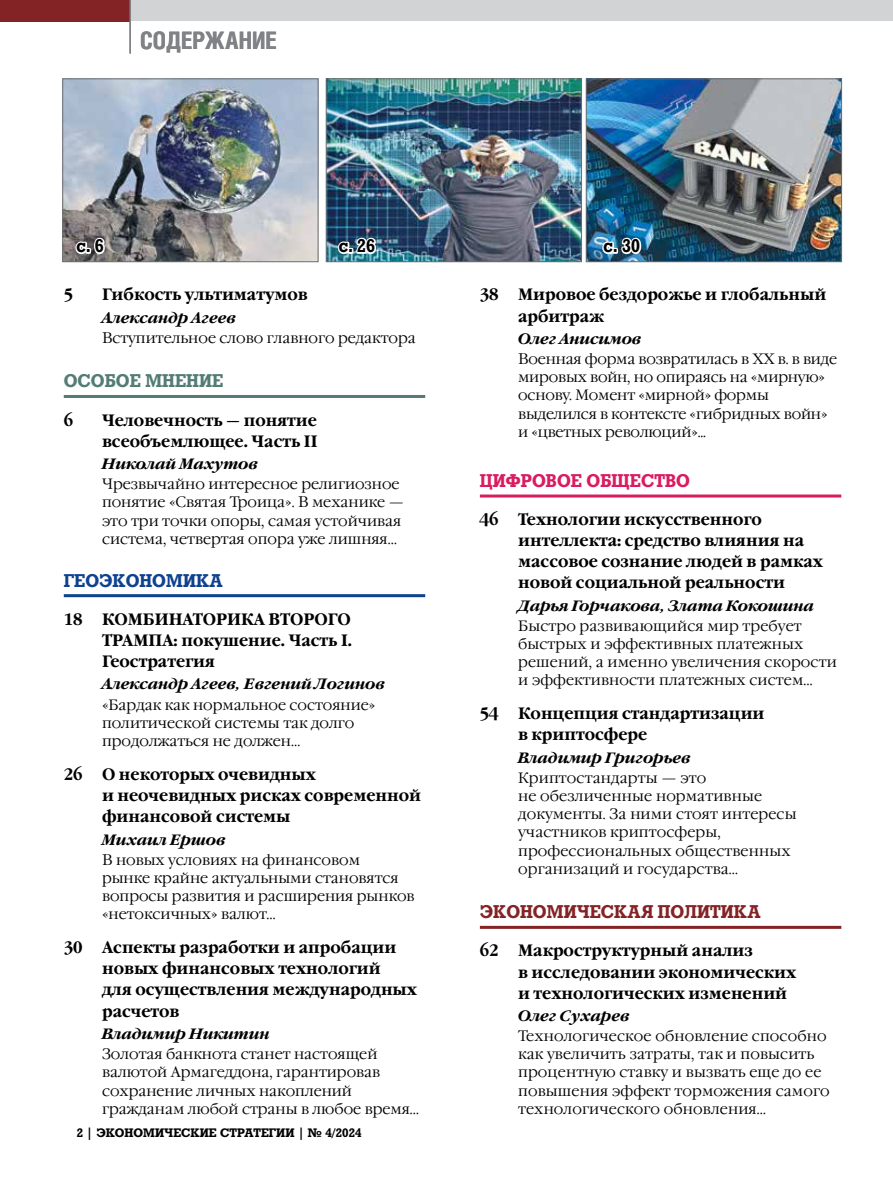
<style>
.page{position:relative;width:893px;height:1191px;background:#fff}
.page>*{position:absolute;margin:0;border:0;box-sizing:border-box;transform-origin:0 0}
.t1{font:700 24px "Helios Cond C";color:#808285}
.t2{font:700 18px "Rodeo C";color:#842326;scale:.95 1}
.t3{font:700 18px "Rodeo C";color:#da1b60;scale:.95 1}
.t4{font:700 18px "Rodeo C";color:#537c75;scale:.95 1}
.t5{font:700 18px "Rodeo C";color:#0e4190;scale:.95 1}
.t6{font:700 18px "Rodeo C";color:#000;scale:.92 1}
.t7{font:700 16.5px/21.1px "Garamond C";color:#000;scale:.92 1}
.t8{font:15px/18.1px "Garamond C";color:#000}
.t9{font:italic 700 15px "Garamond C";color:#000}
.t10{font:700 12px "Rodeo C";color:#000}
</style>
<div class="page">
<div style="left:0;top:0;width:893px;height:21px;background:#d1d3d4"></div>
<img style="left:328px;top:80px;width:252px;height:180px">
<div style="left:326px;top:78px;width:256px;height:184px;border:1px solid #6d6e71"></div>
<img style="left:588px;top:80px;width:252px;height:180px">
<div style="left:586px;top:78px;width:256px;height:184px;border:1px solid #6d6e71"></div>
<img style="left:64px;top:80px;width:252px;height:180px">
<div style="left:62px;top:78px;width:256px;height:184px;border:1px solid #6d6e71"></div>
<div style="left:0;top:0;width:130px;height:21px;background:#842326"></div>
<hr style="left:129px;top:0;width:2px;height:54px;background:#808285">
<svg style="left:601px;top:236px;width:42px;height:20px"></svg>
<svg style="left:336px;top:236px;width:42px;height:20px"></svg>
<svg style="left:74px;top:236px;width:32px;height:20px"></svg>
<hr style="left:64px;top:395px;width:361px;height:3px;background:#537c75">
<hr style="left:64px;top:594px;width:361px;height:3px;background:#0e4190">
<hr style="left:480px;top:494px;width:361px;height:3px;background:#da1b60">
<hr style="left:480px;top:926px;width:361px;height:3px;background:#842326">
<h1 class="t1" style="left:140px;top:26px;width:138px">СОДЕРЖАНИЕ</h1>
<p class="t6" style="left:77px;top:235px;width:31px">с. 6</p>
<p class="t6" style="left:339px;top:235px;width:41px">с. 26</p>
<p class="t6" style="left:603px;top:235px;width:41px">с. 30</p>
<p class="t7" style="left:64px;top:285px;width:12px">5</p>
<p class="t7" style="left:102px;top:285px;width:225px">Гибкость ультиматумов</p>
<p class="t9" style="left:102px;top:309px;width:135px">Александр Агеев</p>
<p class="t8" style="left:102px;top:329px;width:315px">Вступительное слово главного редактора</p>
<p class="t4" style="left:64px;top:370px;width:169px">ОСОБОЕ МНЕНИЕ</p>
<p class="t7" style="left:64px;top:410px;width:12px">6</p>
<p class="t7" style="left:102px;top:410px;width:236px">Человечность — понятие всеобъемлющее. Часть II</p>
<p class="t9" style="left:102px;top:455px;width:157px">Николай Махутов</p>
<p class="t8" style="left:102px;top:475px;width:303px">Чрезвычайно интересное религиозное понятие «Святая Троица». В механике — это три точки опоры, самая устойчивая система, четвертая опора уже лишняя…</p>
<p class="t5" style="left:64px;top:569px;width:169px">ГЕОЭКОНОМИКА</p>
<p class="t7" style="left:102px;top:609px;width:273px;text-align:justify;text-indent:-38px">18 КОМБИНАТОРИКА ВТОРОГО ТРАМПА: покушение. Часть I.<br>Геостратегия</p>
<p class="t9" style="left:102px;top:676px;width:284px">Александр Агеев, Евгений Логинов</p>
<p class="t8" style="left:102px;top:696px;width:275px">«Бардак как нормальное состояние» политической системы так долго продолжаться не должен…</p>
<p class="t7" style="left:102px;top:764px;width:348px;text-indent:-38px">26 О некоторых очевидных<br>и неочевидных рисках современной финансовой системы</p>
<p class="t9" style="left:102px;top:831px;width:125px">Михаил Ершов</p>
<p class="t8" style="left:102px;top:851px;width:314px">В новых условиях на финансовом<br>рынке крайне актуальными становятся вопросы развития и расширения рынков «нетоксичных» валют…</p>
<p class="t7" style="left:102px;top:937px;width:344px;text-indent:-38px">30 Аспекты разработки и апробации новых финансовых технологий<br>для осуществления международных расчетов</p>
<p class="t9" style="left:102px;top:1025px;width:169px">Владимир Никитин</p>
<p class="t8" style="left:102px;top:1045px;width:319px">Золотая банкнота станет настоящей валютой Армагеддона, гарантировав сохранение личных накоплений гражданам любой страны в любое время…</p>
<p class="t10" style="left:77px;top:1125px;width:286px">2 | ЭКОНОМИЧЕСКИЕ СТРАТЕГИИ | № 4/2024</p>
<p class="t7" style="left:518px;top:285px;width:337px;text-indent:-38px">38 Мировое бездорожье и глобальный арбитраж</p>
<p class="t9" style="left:518px;top:330px;width:125px">Олег Анисимов</p>
<p class="t8" style="left:518px;top:350px;width:321px">Военная форма возвратилась в ХХ в. в виде мировых войн, но опираясь на «мирную» основу. Момент «мирной» формы выделился в контексте «гибридных войн» и «цветных революций»...</p>
<p class="t3" style="left:480px;top:469px;width:223px">ЦИФРОВОЕ ОБЩЕСТВО</p>
<p class="t7" style="left:518px;top:509px;width:333px;text-indent:-38px">46 Технологии искусственного интеллекта: средство влияния на массовое сознание людей в рамках новой социальной реальности</p>
<p class="t9" style="left:518px;top:597px;width:297px">Дарья Горчакова, Злата Кокошина</p>
<p class="t8" style="left:518px;top:617px;width:320px">Быстро развивающийся мир требует быстрых и эффективных платежных решений, а именно увеличения скорости и эффективности платежных систем…</p>
<p class="t7" style="left:518px;top:703px;width:269px;text-indent:-38px">54 Концепция стандартизации в криптосфере</p>
<p class="t9" style="left:518px;top:749px;width:174px">Владимир Григорьев</p>
<p class="t8" style="left:518px;top:769px;width:280px">Криптостандарты — это<br>не обезличенные нормативные документы. За ними стоят интересы участников криптосферы, профессиональных общественных организаций и государства…</p>
<p class="t2" style="left:480px;top:901px;width:297px">ЭКОНОМИЧЕСКАЯ ПОЛИТИКА</p>
<p class="t7" style="left:518px;top:940px;width:304px;text-indent:-38px">62 Макроструктурный анализ<br>в исследовании экономических и технологических изменений</p>
<p class="t9" style="left:518px;top:1007px;width:113px">Олег Сухарев</p>
<p class="t8" style="left:518px;top:1027px;width:313px">Технологическое обновление способно как увеличить затраты, так и повысить процентную ставку и вызвать еще до ее повышения эффект торможения самого технологического обновления…</p>
</div>
